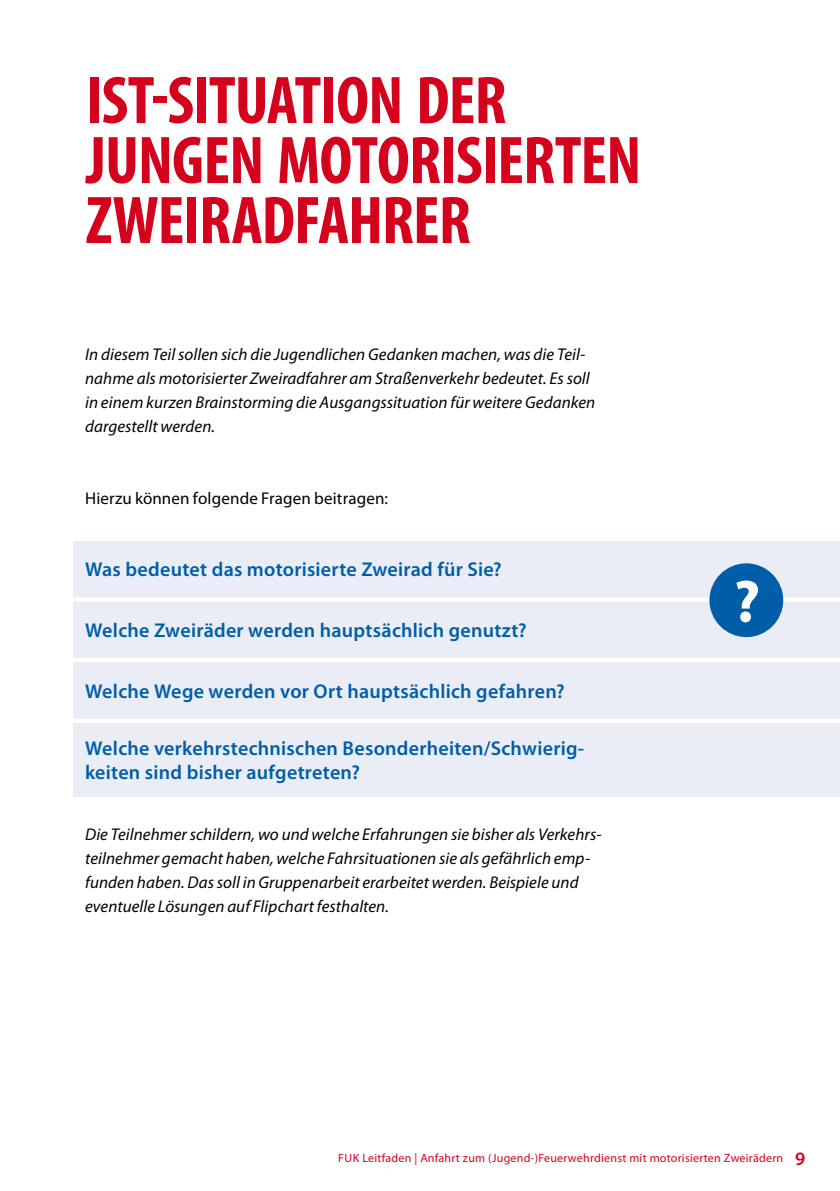
<style>
.page{position:relative;width:840px;height:1191px;background:#fff}
.page>*{position:absolute;margin:0;border:0;box-sizing:border-box;transform-origin:0 0}
.t1{font:700 condensed 68px/60px "Myriad Pro";letter-spacing:-.015em;color:#d4021d}
.t2{font:700 60px "Myriad Pro";color:#fff}
.t3{font:600 20px/24px "Myriad Pro";letter-spacing:.01em;color:#005ea8}
.t4{font:italic 17px/24px "Myriad Pro";letter-spacing:.005em;color:#000}
.t5{font:17px "Myriad Pro";letter-spacing:.01em;color:#000}
.t6{font:12px "Myriad Pro";letter-spacing:.02em;color:#d4021d}
.s1{font-weight:600;font-size:19px}
</style>
<div class="page">
<div style="left:74px;top:540px;width:765px;height:57px;background:#eaedf6"></div>
<div style="left:74px;top:723px;width:765px;height:73px;background:#eaedf6"></div>
<div style="left:74px;top:601px;width:765px;height:57px;background:#eaedf6"></div>
<div style="left:74px;top:662px;width:765px;height:57px;background:#eaedf6"></div>
<div style="left:709px;top:563px;width:73px;height:74px;background:#005ea8;border-radius:50%"></div>
<h1 class="t1" style="left:86px;top:71px;width:556px">IST-SITUATION DER<br>JUNGEN MOTORISIERTEN<br>ZWEIRADFAHRER</h1>
<p class="t4" style="left:85px;top:342px;width:511px">In diesem Teil sollen sich die Jugendlichen Gedanken machen, was die Teil&shy;nahme als motorisierter Zweiradfahrer am Straßenverkehr bedeutet. Es soll in einem kurzen Brainstorming die Ausgangssituation für weitere Gedanken dargestellt werden.</p>
<p class="t5" style="left:85px;top:488px;width:304px">Hierzu können folgende Fragen beitragen:</p>
<p class="t3" style="left:85px;top:557px;width:418px">Was bedeutet das motorisierte Zweirad für Sie?</p>
<p class="t3" style="left:85px;top:618px;width:443px">Welche Zweiräder werden hauptsächlich genutzt?</p>
<p class="t3" style="left:85px;top:678px;width:481px">Welche Wege werden vor Ort hauptsächlich gefahren?</p>
<p class="t3" style="left:85px;top:735px;width:500px">Welche verkehrstechnischen Besonderheiten/Schwierig&shy;keiten sind bisher aufgetreten?</p>
<p class="t4" style="left:85px;top:822px;width:517px">Die Teilnehmer schildern, wo und welche Erfahrungen sie bisher als Verkehrs&shy;teilnehmer gemacht haben, welche Fahrsituationen sie als gefährlich emp&shy;funden haben. Das soll in Gruppenarbeit erarbeitet werden. Beispiele und eventuelle Lösungen auf Flipchart festhalten.</p>
<h2 class="t2" style="left:733px;top:562px;width:28px">?</h2>
<p class="t6" style="left:338px;top:1150px;width:468px">FUK Leitfaden | Anfahrt zum (Jugend-)Feuerwehrdienst mit motorisierten Zweirädern <span class="s1">9</span></p>
</div>
